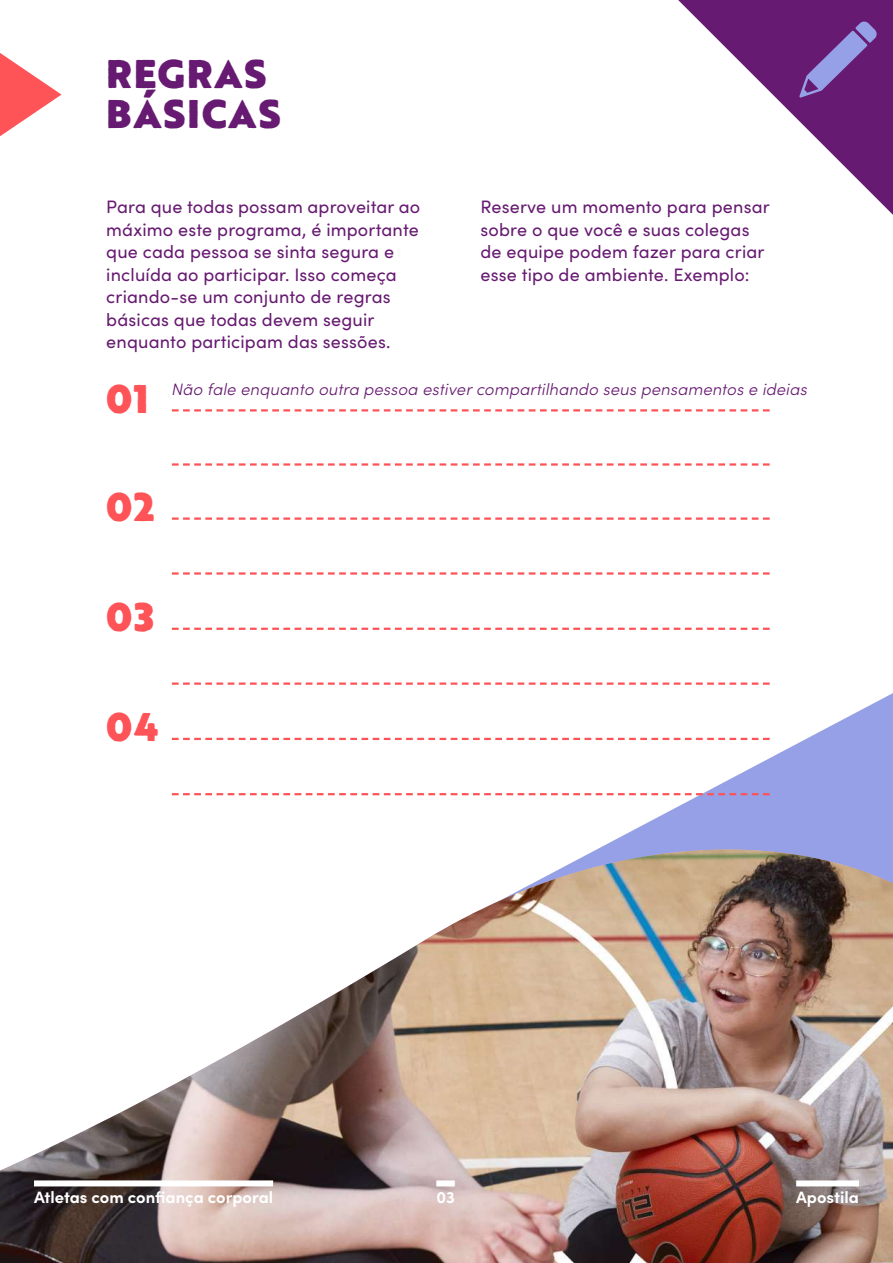
<style>
.page{position:relative;width:893px;height:1263px;background:#fff}
.page>*{position:absolute;margin:0;border:0;box-sizing:border-box;transform-origin:0 0}
.t1{font:900 39px/40.5px "Brother 1816 Printed";letter-spacing:.04em;color:#671a71}
.t2{font:900 39px "Brother 1816 Printed";letter-spacing:.04em;color:#fe5357}
.t3{font:18px/22.5px "Sofia Pro";letter-spacing:.01em;color:#671a71}
.t4{font:italic 300 16.5px "Sofia Pro";letter-spacing:.01em;color:#671a71}
.t5{font:700 16.5px "Sofia Pro";color:#fff}
</style>
<div class="page">
<svg style="left:495px;top:693px;width:398px;height:119px"></svg>
<svg style="left:0;top:53px;width:62px;height:83px"></svg>
<svg style="left:678px;top:0;width:215px;height:215px"></svg>
<img style="left:0;top:812px;width:893px;height:451px">
<img style="left:0;top:849px;width:893px;height:322px">
<div style="left:34px;top:1180px;width:239px;height:6px;background:#fff"></div>
<div style="left:796px;top:1180px;width:63px;height:6px;background:#fff"></div>
<div style="left:436px;top:1180px;width:19px;height:6px;background:#fff"></div>
<svg style="left:172px;top:409px;width:598px;height:2px"></svg>
<svg style="left:172px;top:463px;width:598px;height:3px"></svg>
<svg style="left:172px;top:517px;width:598px;height:3px"></svg>
<svg style="left:172px;top:572px;width:598px;height:3px"></svg>
<svg style="left:172px;top:682px;width:598px;height:3px"></svg>
<svg style="left:172px;top:628px;width:598px;height:2px"></svg>
<svg style="left:172px;top:793px;width:598px;height:2px"></svg>
<svg style="left:172px;top:738px;width:598px;height:2px"></svg>
<svg style="left:799px;top:21px;width:78px;height:77px;background:#744193"></svg>
<h1 class="t1" style="left:106px;top:52px;width:176px">REGRAS<br>BÁSICAS</h1>
<p class="t3" style="left:106px;top:195px;width:315px">Para que todas possam aproveitar ao máximo este programa, é importante que cada pessoa se sinta segura e incluída ao participar. Isso começa criando-se um conjunto de regras básicas que todas devem seguir enquanto participam das sessões.</p>
<p class="t3" style="left:480px;top:195px;width:291px">Reserve um momento para pensar sobre o que você e suas colegas de equipe podem fazer para criar esse tipo de ambiente. Exemplo:</p>
<h1 class="t2" style="left:106px;top:368px;width:44px">01</h1>
<p class="t4" style="left:172px;top:377px;width:637px">Não fale enquanto outra pessoa estiver compartilhando seus pensamentos e ideias</p>
<h1 class="t2" style="left:106px;top:476px;width:50px">02</h1>
<h1 class="t2" style="left:106px;top:587px;width:49px">03</h1>
<h1 class="t2" style="left:106px;top:697px;width:55px">04</h1>
<p class="t5" style="left:34px;top:1185px;width:241px">Atletas com confiança corporal</p>
<p class="t5" style="left:436px;top:1185px;width:20px">03</p>
<p class="t5" style="left:796px;top:1185px;width:64px">Apostila</p>
</div>
